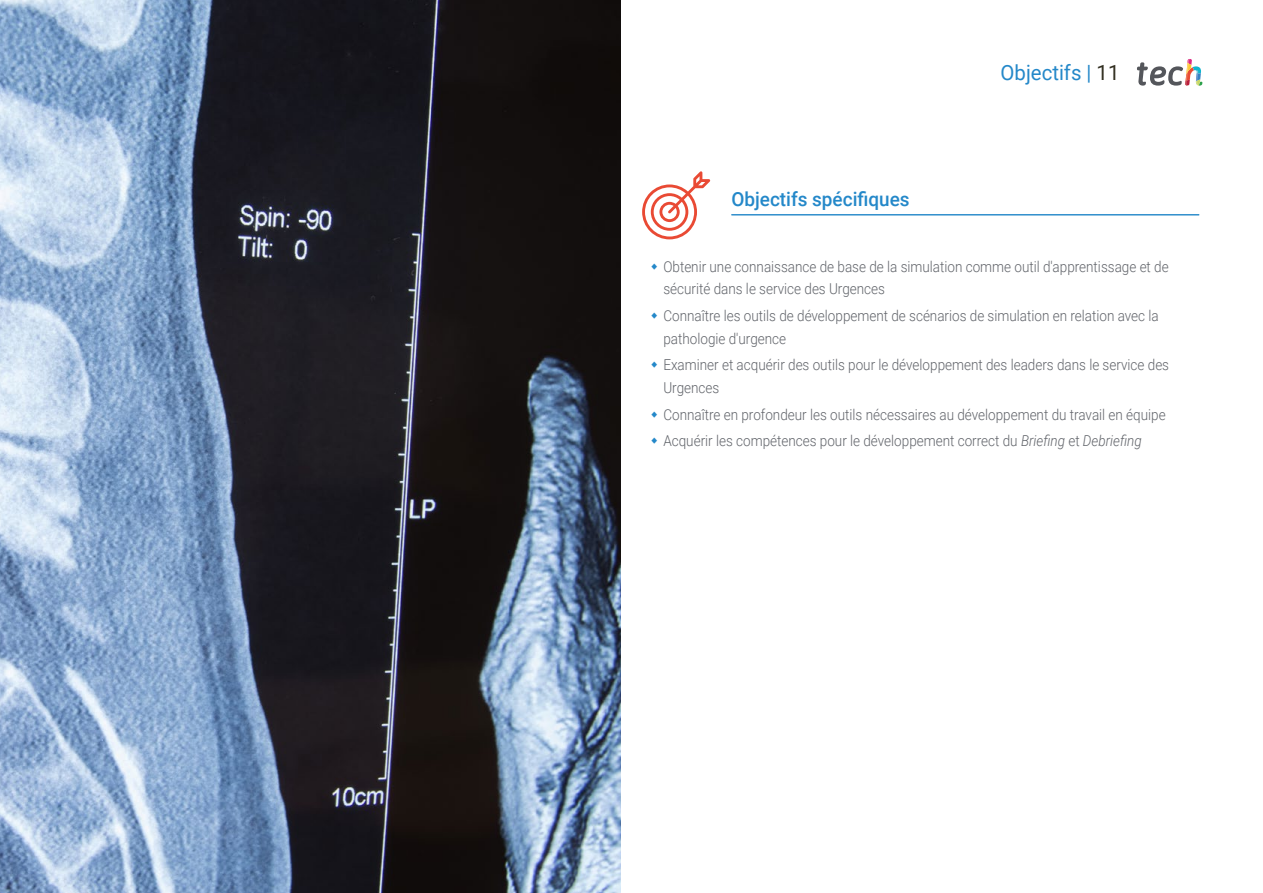
<style>
.page{position:relative;width:1263px;height:893px;background:#fff}
.page>*{position:absolute;margin:0;border:0;box-sizing:border-box;transform-origin:0 0}
.t1{font:21px "Roboto";color:#2488c9}
.t2{font:500 19.5px "Roboto";color:#2488c9}
.t3{font:300 15px/22.5px "Roboto";color:#61646a;scale:.9 1}
.s1{color:#312e20}
.s2{font-style:italic}
</style>
<div class="page">
<img style="left:0;top:0;width:621px;height:893px">
<svg style="left:1137px;top:59px;width:65px;height:27px"></svg>
<svg style="left:642px;top:171px;width:68px;height:68px"></svg>
<hr style="left:731px;top:214px;width:468px;height:1px;background:#2488c9">
<h2 class="t2" style="left:731px;top:186px;width:180px">Objectifs spécifiques</h2>
<h1 class="t1" style="left:1000px;top:57px;width:120px">Objectifs | <span class="s1">11</span></h1>
<p class="t3" style="left:663px;top:255px;width:563px">Obtenir une connaissance de base de la simulation comme outil d'apprentissage et de sécurité dans le service des Urgences</p>
<p class="t3" style="left:663px;top:304px;width:552px">Connaître les outils de développement de scénarios de simulation en relation avec la pathologie d'urgence</p>
<p class="t3" style="left:663px;top:353px;width:563px">Examiner et acquérir des outils pour le développement des leaders dans le service des<br>Urgences</p>
<p class="t3" style="left:663px;top:400px;width:560px;line-height:26.7px">Connaître en profondeur les outils nécessaires au développement du travail en équipe<br>Acquérir les compétences pour le développement correct du <span class="s2">Briefing</span> et <span class="s2">Debriefing</span></p>
</div>
